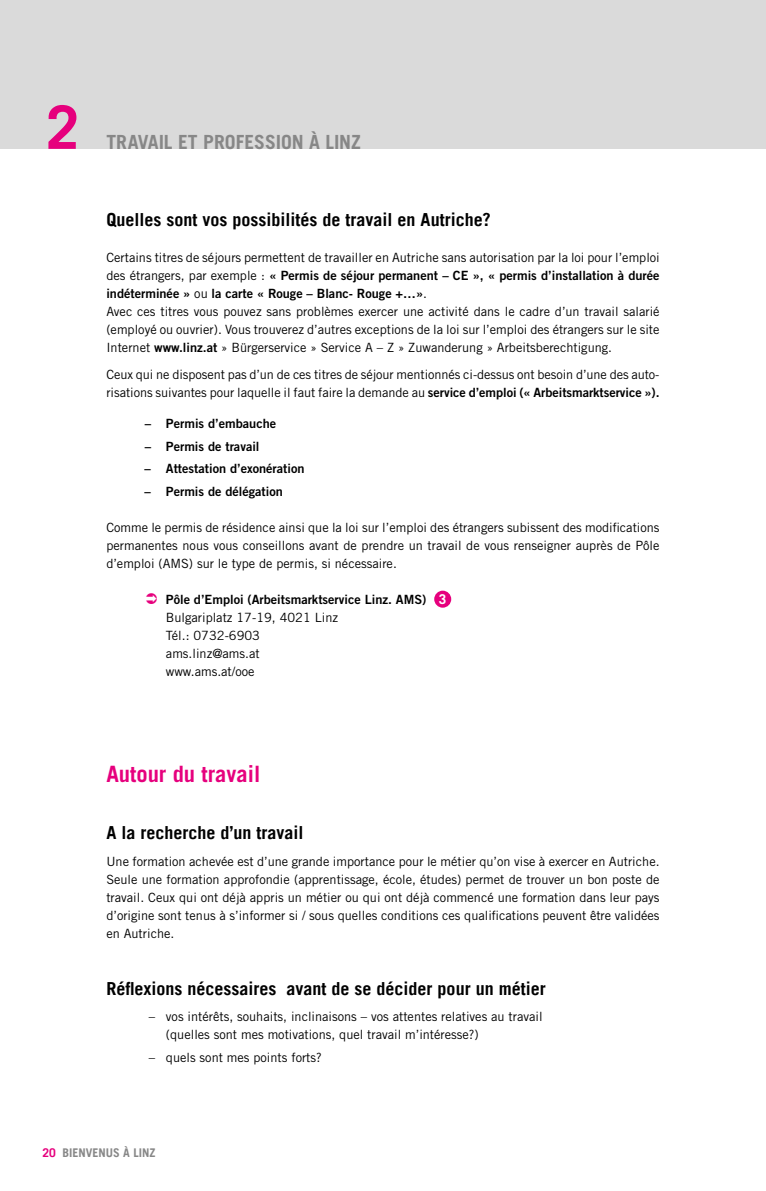
<style>
.page{position:relative;width:766px;height:1191px;background:#fff}
.page>*{position:absolute;margin:0;border:0;box-sizing:border-box;transform-origin:0 0}
.t1{font:700 60px "Trade Gothic";color:#e6007d}
.t2{font:700 22.5px "Trade Gothic LT Std";color:#e6007d}
.t3{font:700 19.5px "Trade Gothic LT Std";color:#878787}
.t4{font:700 18px "Trade Gothic";color:#000}
.t5{font:12.75px/18px "Trade Gothic LT Std";color:#000;text-align:justify}
.t6{font:12.75px/18px "Trade Gothic LT Std Bd 2";color:#000}
.t7{font:700 12px "Trade Gothic";color:#878787}
.s1{font-family:"Trade Gothic LT Std"}
.s2{font-family:"Trade Gothic LT Std Bd 2"}
.s3{font-family:"Trade Gothic LT Std";font-weight:700;font-size:13.5px;color:#fff}
.s4{color:#e6007d}
</style>
<div class="page">
<div style="left:0;top:0;width:765px;height:149px;background:#dadada"></div>
<div style="left:434px;top:590px;width:17px;height:17px;background:#e6007d;border-radius:50%"></div>
<h1 class="t1" style="left:46px;top:91px;width:35px">2</h1>
<h3 class="t3" style="left:106px;top:130px;width:256px">TRAVAIL ET PROFESSION À LINZ</h3>
<h3 class="t4" style="left:106px;top:208px;width:386px">Quelles sont vos possibilités de travail en Autriche?</h3>
<p class="t5" style="left:106px;top:248px;width:555px">Certains titres de séjours permettent de travailler en Autriche sans autorisation par la loi pour l’emploi</p>
<p class="t6" style="left:106px;top:266px;width:554px"><span class="s1">des étrangers, par exemple :</span> « Permis de séjour permanent – CE », « permis d’installation à durée indéterminée » <span class="s1">ou</span> la carte « Rouge – Blanc- Rouge +…»<span class="s1">.</span></p>
<p class="t5" style="left:106px;top:302px;width:554px">Avec ces titres vous pouvez sans problèmes exercer une activité dans le cadre d’un travail salarié (employé ou ouvrier). Vous trouverez d’autres exceptions de la loi sur l’emploi des étrangers sur le site Internet <span class="s2">www.linz.at</span> » Bürgerservice » Service A – Z » Zuwanderung » Arbeitsberechtigung.</p>
<p class="t5" style="left:106px;top:365px;width:554px">Ceux qui ne disposent pas d’un de ces titres de séjour mentionnés ci-dessus ont besoin d’une des auto&shy;risations suivantes pour laquelle il faut faire la demande au <span class="s2">service d’emploi (« Arbeitsmarktservice »).</span></p>
<p class="t6" style="left:145px;top:414px;width:133px">– Permis d’embauche</p>
<p class="t6" style="left:145px;top:437px;width:116px">– Permis de travail</p>
<p class="t6" style="left:145px;top:459px;width:161px">– Attestation d’exonération</p>
<p class="t6" style="left:145px;top:482px;width:140px">– Permis de délégation</p>
<p class="t5" style="left:106px;top:518px;width:554px">Comme le permis de résidence ainsi que la loi sur l’emploi des étrangers subissent des modifications permanentes nous vous conseillons avant de prendre un travail de vous renseigner auprès de Pôle d’emploi (AMS) sur le type de permis, si nécessaire.</p>
<p class="t6" style="left:166px;top:590px;width:282px">Pôle d’Emploi (Arbeitsmarktservice Linz. AMS) <span class="s3">3</span></p>
<p class="t5" style="left:166px;top:608px;width:174px;text-align:left">Bulgariplatz 17-19, 4021 Linz<br>Tél.: 0732-6903 ams.linz@ams.at www.ams.at/ooe</p>
<h2 class="t2" style="left:106px;top:760px;width:155px">Autour du travail</h2>
<h3 class="t4" style="left:106px;top:822px;width:199px">A la recherche d’un travail</h3>
<p class="t5" style="left:106px;top:852px;width:554px">Une formation achevée est d’une grande importance pour le métier qu’on vise à exercer en Autriche.<br>Seule une formation approfondie (apprentissage, école, études) permet de trouver un bon poste de travail. Ceux qui ont déjà appris un métier ou qui ont déjà commencé une formation dans leur pays d’origine sont tenus à s’informer si / sous quelles conditions ces qualifications peuvent être validées en Autriche.</p>
<h3 class="t4" style="left:106px;top:977px;width:440px">Réflexions nécessaires avant de se décider pour un métier</h3>
<p class="t5" style="left:166px;top:1007px;width:378px;text-indent:-17px">– vos intérêts, souhaits, inclinaisons – vos attentes relatives au travail (quelles sont mes motivations, quel travail m’intéresse?)</p>
<p class="t5" style="left:149px;top:1048px;width:174px">– quels sont mes points forts?</p>
<p class="t7" style="left:43px;top:1145px;width:114px"><span class="s4">20</span> BIENVENUS À LINZ</p>
</div>
